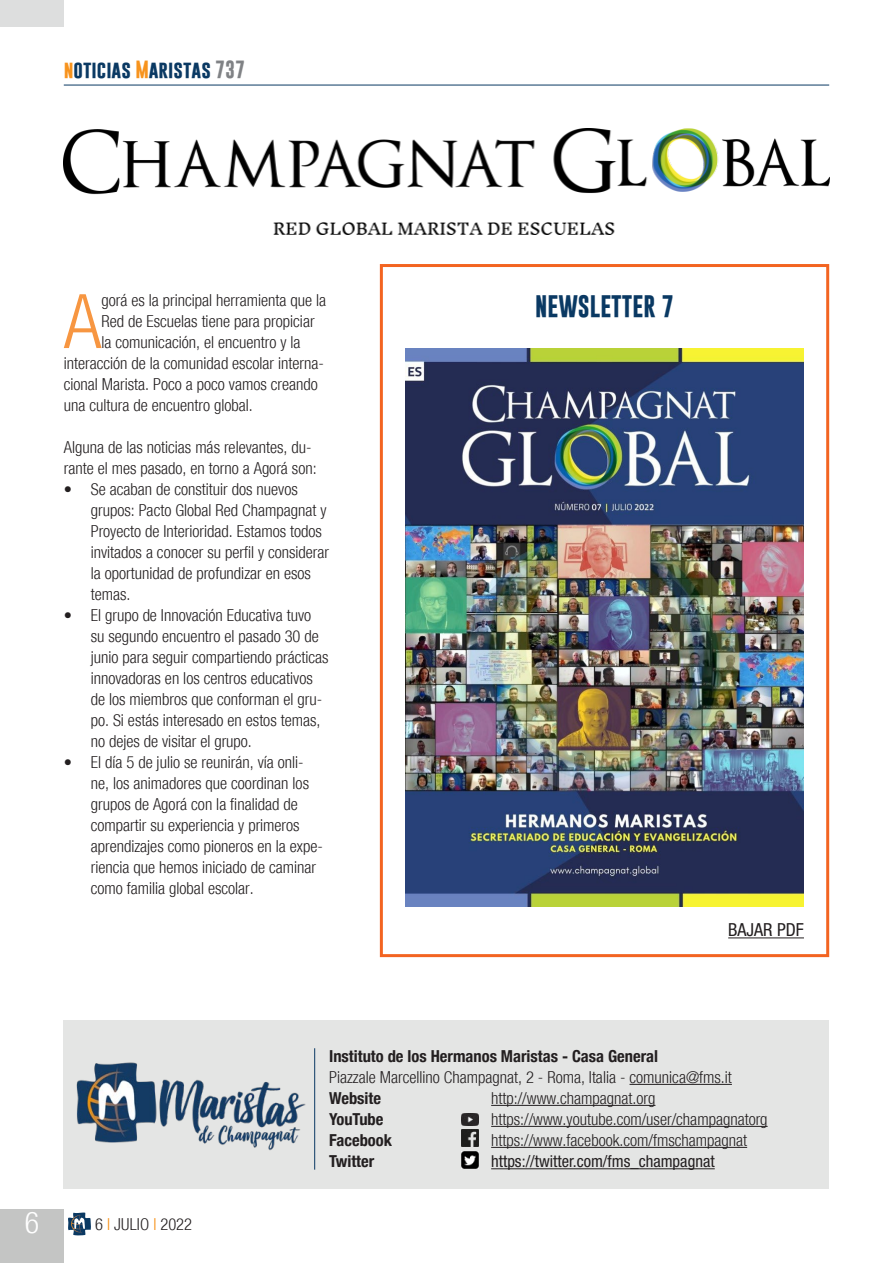
<style>
.page{position:relative;width:893px;height:1263px;background:#fff}
.page>*{position:absolute;margin:0;border:0;box-sizing:border-box;transform-origin:0 0}
.Testo_sinEspacio{font:300 condensed 75.3px "Helvetica Neue";color:#f79641}
.t1{font:300 condensed 30px "Helvetica Neue";color:#fff}
.Titolo{font:700 22.5px "Gobold";color:#0a3963}
.t2{font:700 18px "Gobold";color:#0a3963}
.Titolo-2{font:condensed 18px "Helvetica Neue";color:#231f20}
.Testo_sinEspacio-2{font:300 condensed 16.5px/21px "Helvetica Neue";color:#231f20}
.t3{font:700 condensed 16.5px "Helvetica Neue";color:#231f20}
.t4{font:condensed 16.5px "Helvetica Neue";color:#231f20}
.s1{color:#f7931d}
.s2{color:#808285}
</style>
<div class="page">
<div style="left:64px;top:1020px;width:765px;height:168px;background:#e4e5e4"></div>
<hr style="left:629px;top:1084px;width:103px;height:1px;background:#231f20">
<hr style="left:314px;top:1048px;width:1px;height:122px;background:#0a3963">
<img style="left:76px;top:1062px;width:230px;height:89px">
<hr style="left:64px;top:85px;width:765px;height:1px;background:#0a3963">
<svg style="left:68px;top:1212px;width:23px;height:23px"></svg>
<div style="left:0;top:1209px;width:64px;height:54px;background:#c4c5c4"></div>
<div style="left:0;top:0;width:64px;height:27px;background:#dddede"></div>
<hr style="left:491px;top:1105px;width:164px;height:1px;background:#231f20">
<hr style="left:491px;top:1126px;width:277px;height:1px;background:#231f20">
<hr style="left:491px;top:1147px;width:256px;height:1px;background:#231f20">
<hr style="left:491px;top:1168px;width:224px;height:1px;background:#231f20">
<img style="left:461px;top:1129px;width:17px;height:17px">
<img style="left:461px;top:1152px;width:17px;height:17px">
<img style="left:461px;top:1113px;width:17px;height:12px">
<img style="left:405px;top:348px;width:399px;height:558px">
<img style="left:64px;top:128px;width:765px;height:107px">
<div style="left:380px;top:264px;width:449px;height:693px;border:3px solid #f36421"></div>
<hr style="left:728px;top:938px;width:76px;height:1px;background:#231f20">
<p class="t2" style="left:64px;top:57px;width:183px"><span class="s1">n</span>oticias <span class="s1">M</span>aristas <span class="s2">737</span></p>
<p class="Testo_sinEspacio" style="left:64px;top:278px;width:39px">A</p>
<p class="Testo_sinEspacio-2" style="left:102px;top:290px;width:226px">gorá es la principal herramienta que la</p>
<p class="Testo_sinEspacio-2" style="left:102px;top:311px;width:215px">Red de Escuelas tiene para propiciar</p>
<p class="Testo_sinEspacio-2" style="left:102px;top:332px;width:201px">la comunicación, el encuentro y la</p>
<p class="Testo_sinEspacio-2" style="left:64px;top:353px;width:262px">interacción de la comunidad escolar interna-</p>
<p class="Testo_sinEspacio-2" style="left:64px;top:374px;width:256px">cional Marista. Poco a poco vamos creando</p>
<p class="Testo_sinEspacio-2" style="left:64px;top:395px;width:190px">una cultura de encuentro global.</p>
<p class="Testo_sinEspacio-2" style="left:64px;top:437px;width:254px">Alguna de las noticias más relevantes, du&shy;rante el mes pasado, en torno a Agorá son:</p>
<p class="Testo_sinEspacio-2" style="left:91px;top:479px;width:240px;text-indent:-27px">• Se acaban de constituir dos nuevos grupos: Pacto Global Red Champagnat y Proyecto de Interioridad. Estamos todos invitados a conocer su perfil y considerar la oportunidad de profundizar en esos temas.</p>
<p class="Testo_sinEspacio-2" style="left:91px;top:605px;width:239px;text-indent:-27px">• El grupo de Innovación Educativa tuvo su segundo encuentro el pasado 30 de junio para seguir compartiendo prácticas innovadoras en los centros educativos de los miembros que conforman el gru&shy;po. Si estás interesado en estos temas, no dejes de visitar el grupo.</p>
<p class="Testo_sinEspacio-2" style="left:91px;top:752px;width:234px;text-indent:-27px">• El día 5 de julio se reunirán, vía onli&shy;ne, los animadores que coordinan los grupos de Agorá con la finalidad de compartir su experiencia y primeros aprendizajes como pioneros en la expe&shy;riencia que hemos iniciado de caminar como familia global escolar.</p>
<p class="Titolo" style="left:535px;top:291px;width:140px">NEWSLETTER 7</p>
<p class="Titolo-2" style="left:728px;top:919px;width:77px">BAJAR PDF</p>
<h2 class="t1" style="left:25px;top:1205px;width:16px">6</h2>
<p class="Testo_sinEspacio-2" style="left:95px;top:1214px;width:98px">6 <span class="s1">I</span> JULIO <span class="s1">I</span> 2022</p>
<p class="t3" style="left:329px;top:1042px;width:331px">Instituto de los Hermanos Maristas - Casa General</p>
<p class="Testo_sinEspacio-2" style="left:329px;top:1067px;width:404px">Piazzale Marcellino Champagnat, 2 - Roma, Italia - comunica@fms.it</p>
<p class="t3" style="left:329px;top:1084px;width:53px">Website</p>
<p class="Testo_sinEspacio-2" style="left:491px;top:1088px;width:166px">http://www.champagnat.org</p>
<p class="t3" style="left:329px;top:1105px;width:56px">YouTube</p>
<p class="Testo_sinEspacio-2" style="left:491px;top:1109px;width:278px">https://www.youtube.com/user/champagnatorg</p>
<p class="t3" style="left:329px;top:1126px;width:64px">Facebook</p>
<p class="Testo_sinEspacio-2" style="left:491px;top:1130px;width:257px">https://www.facebook.com/fmschampagnat</p>
<p class="t3" style="left:329px;top:1147px;width:47px">Twitter</p>
<p class="t4" style="left:491px;top:1152px;width:225px">https://twitter.com/fms_champagnat</p>
</div>
